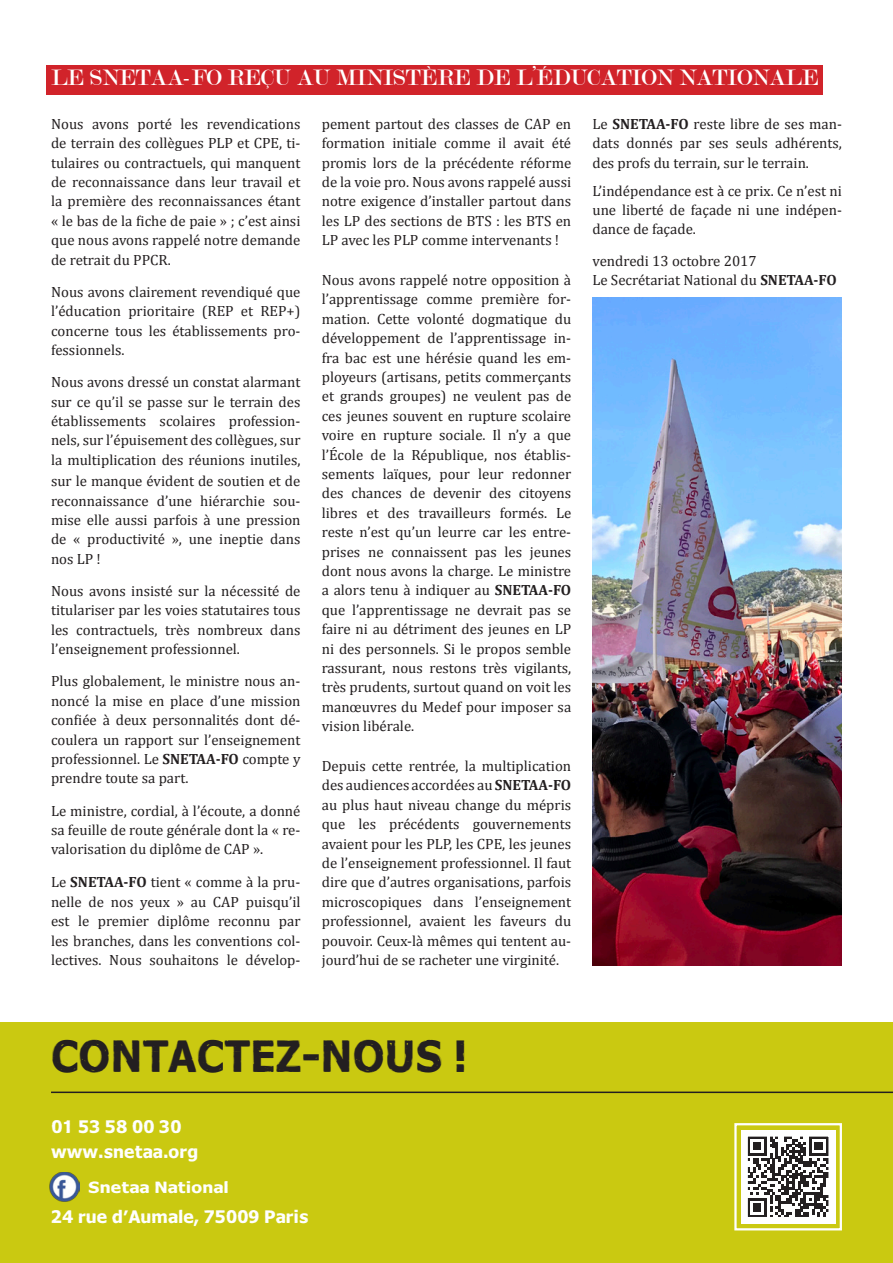
<style>
.page{position:relative;width:893px;height:1263px;background:#fff}
.page>*{position:absolute;margin:0;border:0;box-sizing:border-box;transform-origin:0 0}
.t1{font:45px "Dreamer";color:#231f20}
.t2{font:24px "Modern";color:#fff}
.t3{font:18px/25.5px "Dreamer";color:#fff;scale:1.06 1}
.t4{font:16.2px "Dreamer";color:#fff;scale:1.18 1}
.t5{font:14.85px/19.4px "Cambria";color:#231f20;text-align:justify}
.s1{font-weight:700}
</style>
<div class="page">
<div style="left:0;top:1023px;width:893px;height:240px;background:#cac911"></div>
<hr style="left:51px;top:1091px;width:842px;height:2px;background:#231f20">
<svg style="left:734px;top:1123px;width:108px;height:108px;background:#b1af92"></svg>
<div style="left:746px;top:1134px;width:85px;height:85px;border:2px solid #fff"></div>
<img style="left:50px;top:1172px;width:29px;height:29px">
<div style="left:47px;top:65px;width:776px;height:29px;background:#d1232a"></div>
<img style="left:592px;top:297px;width:250px;height:668px">
<p class="t2" style="left:51px;top:65px;width:769px">LE SNETAA-FO REÇU AU MINISTÈRE DE L’ÉDUCATION NATIONALE</p>
<p class="t5" style="left:51px;top:114px;width:251px">Nous avons porté les revendications de terrain des collègues PLP et CPE, ti&shy;tulaires ou contractuels, qui manquent de reconnaissance dans leur travail et la première des reconnaissances étant « le bas de la fiche de paie » ; c’est ainsi que nous avons rappelé notre demande de retrait du PPCR.</p>
<p class="t5" style="left:51px;top:282px;width:251px">Nous avons clairement revendiqué que l’éducation prioritaire (REP et REP+) concerne tous les établissements pro&shy;fessionnels.</p>
<p class="t5" style="left:51px;top:372px;width:251px">Nous avons dressé un constat alarmant sur ce qu’il se passe sur le terrain des établissements scolaires profession&shy;nels, sur l’épuisement des collègues, sur la multiplication des réunions inutiles,</p>
<p class="t5" style="left:51px;top:471px;width:251px">sur le manque évident de soutien et de reconnaissance d’une hiérarchie sou&shy;mise elle aussi parfois à une pression de « productivité », une ineptie dans nos LP !</p>
<p class="t5" style="left:51px;top:581px;width:251px">Nous avons insisté sur la nécessité de titulariser par les voies statutaires tous les contractuels, très nombreux dans l’enseignement professionnel.</p>
<p class="t5" style="left:51px;top:672px;width:251px">Plus globalement, le ministre nous an&shy;noncé la mise en place d’une mission confiée à deux personnalités dont dé&shy;coulera un rapport sur l’enseignement professionnel. Le <span class="s1">SNETAA-FO</span> compte y prendre toute sa part.</p>
<p class="t5" style="left:51px;top:801px;width:251px">Le ministre, cordial, à l’écoute, a donné sa feuille de route générale dont la « re&shy;valorisation du diplôme de CAP ».</p>
<p class="t5" style="left:51px;top:872px;width:251px">Le <span class="s1">SNETAA-FO</span> tient « comme à la pru&shy;nelle de nos yeux » au CAP puisqu’il est le premier diplôme reconnu par les branches, dans les conventions col&shy;lectives. Nous souhaitons le dévelop-</p>
<p class="t5" style="left:322px;top:114px;width:251px">pement partout des classes de CAP en formation initiale comme il avait été promis lors de la précédente réforme de la voie pro. Nous avons rappelé aussi notre exigence d’installer partout dans les LP des sections de BTS : les BTS en LP avec les PLP comme intervenants !</p>
<p class="t5" style="left:322px;top:270px;width:251px">Nous avons rappelé notre opposition à l’apprentissage comme première for&shy;mation. Cette volonté dogmatique du développement de l’apprentissage in&shy;fra bac est une hérésie quand les em&shy;ployeurs (artisans, petits commerçants et grands groupes) ne veulent pas de ces jeunes souvent en rupture scolaire voire en rupture sociale. Il n’y a que l’École de la République, nos établis&shy;sements laïques, pour leur redonner des chances de devenir des citoyens libres et des travailleurs formés. Le reste n’est qu’un leurre car les entre&shy;prises ne connaissent pas les jeunes dont nous avons la charge. Le ministre a alors tenu à indiquer au <span class="s1">SNETAA-FO </span>que l’apprentissage ne devrait pas se faire ni au détriment des jeunes en LP ni des personnels. Si le propos semble rassurant, nous restons très vigilants, très prudents, surtout quand on voit les manœuvres du Medef pour imposer sa vision libérale.</p>
<p class="t5" style="left:322px;top:756px;width:251px">Depuis cette rentrée, la multiplication des audiences accordées au <span class="s1">SNETAA-FO </span>au plus haut niveau change du mépris que les précédents gouvernements avaient pour les PLP, les CPE, les jeunes de l’enseignement professionnel. Il faut dire que d’autres organisations, parfois microscopiques dans l’enseignement professionnel, avaient les faveurs du pouvoir. Ceux-là mêmes qui tentent au&shy;jourd’hui de se racheter une virginité.</p>
<p class="t5" style="left:592px;top:114px;width:251px">Le <span class="s1">SNETAA-FO</span> reste libre de ses man&shy;dats donnés par ses seuls adhérents, des profs du terrain, sur le terrain.</p>
<p class="t5" style="left:592px;top:181px;width:251px">L’indépendance est à ce prix. Ce n’est ni une liberté de façade ni une indépen&shy;dance de façade.</p>
<p class="t5" style="left:592px;top:251px;width:166px">vendredi 13 octobre 2017</p>
<p class="t5" style="left:592px;top:270px;width:246px">Le Secrétariat National du <span class="s1">SNETAA-FO</span></p>
<h1 class="t1" style="left:51px;top:1028px;width:418px">CONTACTEZ-NOUS !</h1>
<p class="t3" style="left:51px;top:1113px;width:140px">01 53 58 00 30 www.snetaa.org</p>
<p class="t4" style="left:88px;top:1177px;width:121px">Snetaa National</p>
<p class="t3" style="left:51px;top:1203px;width:244px">24 rue d'Aumale, 75009 Paris</p>
</div>
